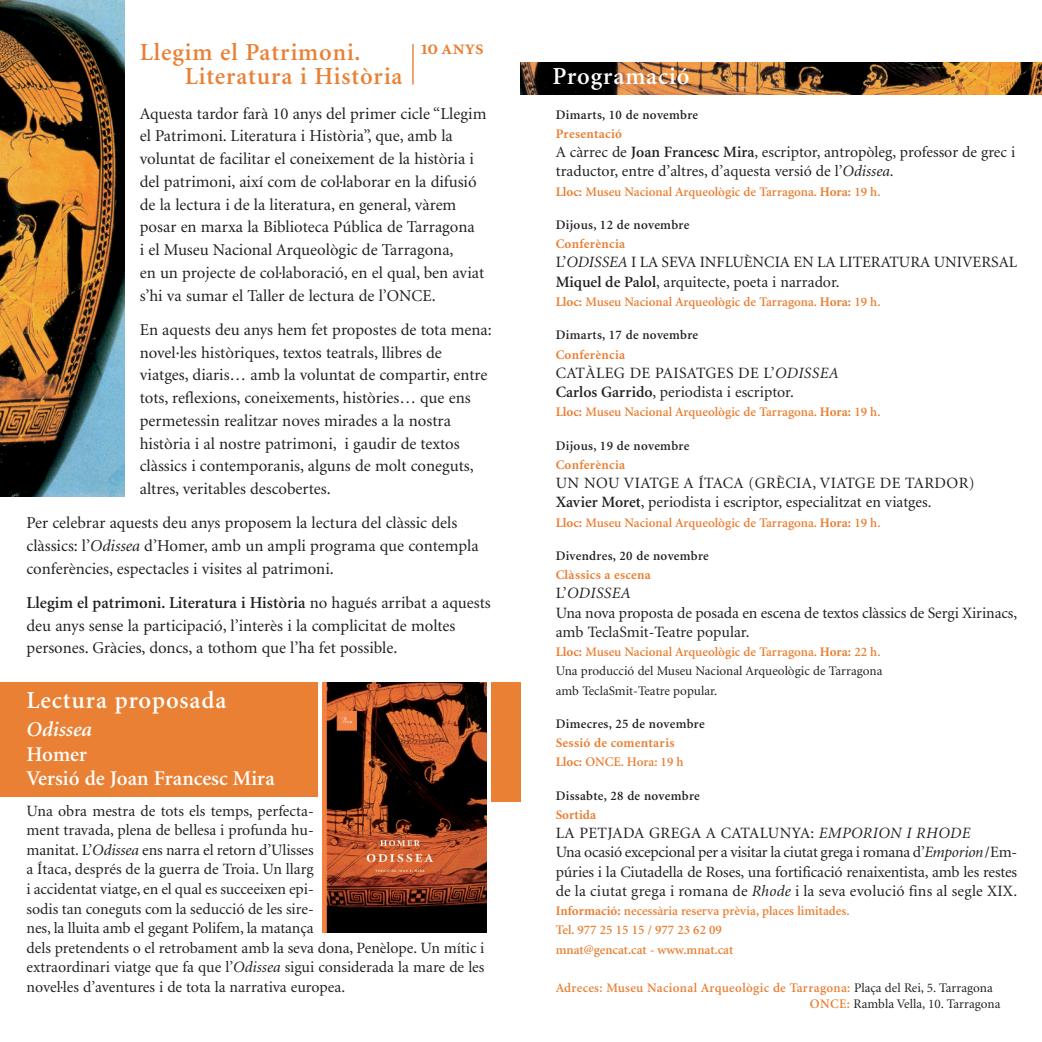
<style>
.page{position:relative;width:1042px;height:1042px;background:#fff}
.page>*{position:absolute;margin:0;border:0;box-sizing:border-box;transform-origin:0 0}
.t1{font:600 24.5px/24.5px "Minion";letter-spacing:.035em;color:#e98034}
.t2{font:600 24.5px "Minion";letter-spacing:.035em;color:#fff}
.t3{font:600 21px/24.5px "Minion";color:#fff}
.t4{font:italic 600 21px "Minion";color:#fff}
.t5{font:21px "Minion Semibold SC";letter-spacing:-.02em;color:#e98034}
.t6{font:16.62px/22.8px "Minion";color:#231f20}
.t7{font:15.75px/19.6px "Minion";color:#231f20}
.t8{font:600 13.12px/19.2px "Minion";color:#e98034}
.t9{font:600 13.12px "Minion";letter-spacing:.025em;color:#231f20}
.t10{font:13.12px/19.2px "Minion";color:#231f20}
.t11{font:600 13.12px/15.8px "Minion";letter-spacing:.025em;color:#e98034}
.t12{font:700 13.12px/19.2px "Minion";letter-spacing:.025em;color:#e98034}
.t13{font:700 13.12px "Minion";color:#e98034}
.s1{font-style:italic}
.s2{font-weight:600}
.s3{font-weight:700}
.s4{font-weight:700;color:#e98034}
.s5{font-weight:600;color:#e98034}
.s6{font-weight:400;color:#231f20}
</style>
<div class="page">
<img style="left:521px;top:62px;width:521px;height:32px">
<div style="left:0;top:682px;width:317px;height:114px;background:#e98034"></div>
<img style="left:322px;top:682px;width:164px;height:250px">
<img style="left:0;top:0;width:124px;height:496px">
<div style="left:491px;top:682px;width:30px;height:119px;background:#e98034"></div>
<hr style="left:412px;top:44px;width:2px;height:41px;background:#e98034">
<h1 class="t1" style="left:185px;top:42px;width:219px;text-indent:-45px">Llegim el Patrimoni.<br>Literatura i Història</h1>
<p class="t6" style="left:140px;top:103px;width:348px">Aquesta tardor farà 10 anys del primer cicle “Llegim el Patrimoni. Literatura i Història”, que, amb la voluntat de facilitar el coneixement de la història i del patrimoni, així com de col·laborar en la difusió de la lectura i de la literatura, en general, vàrem posar en marxa la Biblioteca Pública de Tarragona<br>i el Museu Nacional Arqueològic de Tarragona,<br>en un projecte de col·laboració, en el qual, ben aviat s’hi va sumar el Taller de lectura de l’ONCE.</p>
<p class="t6" style="left:140px;top:319px;width:353px">En aquests deu anys hem fet propostes de tota mena: novel·les històriques, textos teatrals, llibres de viatges, diaris… amb la voluntat de compartir, entre tots, reflexions, coneixements, històries… que ens permetessin realitzar noves mirades a la nostra història i al nostre patrimoni, i gaudir de textos clàssics i contemporanis, alguns de molt coneguts, altres, veritables descobertes.</p>
<p class="t6" style="left:27px;top:513px;width:453px">Per celebrar aquests deu anys proposem la lectura del clàssic dels clàssics: l’<span class="s1">Odissea</span> d’Homer, amb un ampli programa que contempla conferències, espectacles i visites al patrimoni.</p>
<p class="t6" style="left:27px;top:592px;width:466px"><span class="s2">Llegim el patrimoni. Literatura i Història</span> no hagués arribat a aquests deu anys sense la participació, l’interès i la complicitat de moltes persones. Gràcies, doncs, a tothom que l’ha fet possible.</p>
<h2 class="t5" style="left:421px;top:39px;width:65px">10 anys</h2>
<h1 class="t2" style="left:27px;top:691px;width:201px">Lectura proposada</h1>
<h2 class="t4" style="left:27px;top:721px;width:67px">Odissea</h2>
<h2 class="t3" style="left:27px;top:743px;width:250px">Homer<br>Versió de Joan Francesc Mira</h2>
<p class="t7" style="left:27px;top:802px;width:459px">Una obra mestra de tots els temps, perfecta-<br>ment travada, plena de bellesa i profunda hu-<br>manitat. L’<span class="s1">Odissea</span> ens narra el retorn d’Ulisses<br>a Ítaca, després de la guerra de Troia. Un llarg<br>i accidentat viatge, en el qual es succeeixen epi-<br>sodis tan coneguts com la seducció de les sire-<br>nes, la lluita amb el gegant Polifem, la matança<br>dels pretendents o el retrobament amb la seva dona, Penèlope. Un mític i extraordinari viatge que fa que l’<span class="s1">Odissea</span> sigui considerada la mare de les novel·les d’aventures i de tota la narrativa europea.</p>
<h1 class="t2" style="left:552px;top:67px;width:138px">Programació</h1>
<p class="t9" style="left:556px;top:109px;width:144px">Dimarts, 10 de novembre</p>
<p class="t12" style="left:556px;top:125px;width:68px">Presentació</p>
<p class="t7" style="left:556px;top:144px;width:461px">A càrrec de <span class="s2">Joan Francesc Mira</span>, escriptor, antropòleg, professor de grec i traductor, entre d’altres, d’aquesta versió de l’<span class="s1">Odissea</span>.</p>
<p class="t8" style="left:556px;top:183px;width:326px"><span class="s3">Lloc:</span> Museu Nacional Arqueològic de Tarragona. <span class="s3">Hora:</span> 19 h.</p>
<p class="t9" style="left:556px;top:220px;width:135px">Dijous, 12 de novembre</p>
<p class="t12" style="left:556px;top:235px;width:71px">Conferència</p>
<p class="t7" style="left:556px;top:254px;width:463px">L’<span class="s1">ODISSEA</span> I LA SEVA INFLUÈNCIA EN LA LITERATURA UNIVERSAL<br><span class="s2">Miquel de Palol</span>, arquitecte, poeta i narrador.</p>
<p class="t8" style="left:556px;top:293px;width:326px"><span class="s3">Lloc:</span> Museu Nacional Arqueològic de Tarragona. <span class="s3">Hora:</span> 19 h.</p>
<p class="t9" style="left:556px;top:330px;width:144px">Dimarts, 17 de novembre</p>
<p class="t12" style="left:556px;top:346px;width:71px">Conferència</p>
<p class="t7" style="left:556px;top:364px;width:284px">CATÀLEG DE PAISATGES DE L’<span class="s1">ODISSEA<br></span><span class="s2">Carlos Garrido</span>, periodista i escriptor.</p>
<p class="t8" style="left:556px;top:403px;width:326px"><span class="s3">Lloc:</span> Museu Nacional Arqueològic de Tarragona. <span class="s3">Hora:</span> 19 h.</p>
<p class="t9" style="left:556px;top:440px;width:135px">Dijous, 19 de novembre</p>
<p class="t12" style="left:556px;top:456px;width:71px">Conferència</p>
<p class="t7" style="left:556px;top:475px;width:420px">UN NOU VIATGE A ÍTACA (GRÈCIA, VIATGE DE TARDOR)<br><span class="s2">Xavier Moret</span>, periodista i escriptor, especialitzat en viatges.</p>
<p class="t8" style="left:556px;top:514px;width:326px"><span class="s3">Lloc:</span> Museu Nacional Arqueològic de Tarragona. <span class="s3">Hora:</span> 19 h.</p>
<p class="t9" style="left:556px;top:550px;width:155px">Divendres, 20 de novembre</p>
<p class="t12" style="left:556px;top:566px;width:97px">Clàssics a escena</p>
<p class="t7" style="left:556px;top:585px;width:463px">L’<span class="s1">ODISSEA<br></span>Una nova proposta de posada en escena de textos clàssics de Sergi Xirinacs, amb TeclaSmit-Teatre popular.</p>
<p class="t10" style="left:556px;top:643px;width:328px"><span class="s4">Lloc:</span> <span class="s5">Museu Nacional Arqueològic de Tarragona.</span> <span class="s4">Hora:</span> <span class="s5">22 h.<br></span>Una producció del Museu Nacional Arqueològic de Tarragona amb TeclaSmit-Teatre popular.</p>
<p class="t9" style="left:556px;top:718px;width:150px">Dimecres, 25 de novembre</p>
<p class="t12" style="left:556px;top:734px;width:129px">Sessió de comentaris<br>Lloc: <span class="s2">ONCE. Hora: 19 h</span></p>
<p class="t9" style="left:556px;top:790px;width:146px">Dissabte, 28 de novembre</p>
<p class="t13" style="left:556px;top:809px;width:42px">Sortida</p>
<p class="t7" style="left:556px;top:825px;width:463px">LA PETJADA GREGA A CATALUNYA: <span class="s1">EMPORION I RHODE<br></span>Una ocasió excepcional per a visitar la ciutat grega i romana d’<span class="s1">Emporion</span>/Em&shy;púries i la Ciutadella de Roses, una fortificació renaixentista, amb les restes de la ciutat grega i romana de <span class="s1">Rhode</span> i la seva evolució fins al segle XIX.</p>
<p class="t8" style="left:556px;top:902px;width:295px"><span class="s3">Informació:</span> necessària reserva prèvia, places limitades.<br>Tel. 977 25 15 15 / 977 23 62 09<br>mnat@gencat.cat - www.mnat.cat</p>
<p class="t11" style="left:810px;top:980px;width:192px;text-indent:-254px">Adreces: Museu Nacional Arqueològic de Tarragona: <span class="s6">Plaça del Rei, 5. Tarragona<br></span>ONCE: <span class="s6">Rambla Vella, 10. Tarragona</span></p>
</div>
